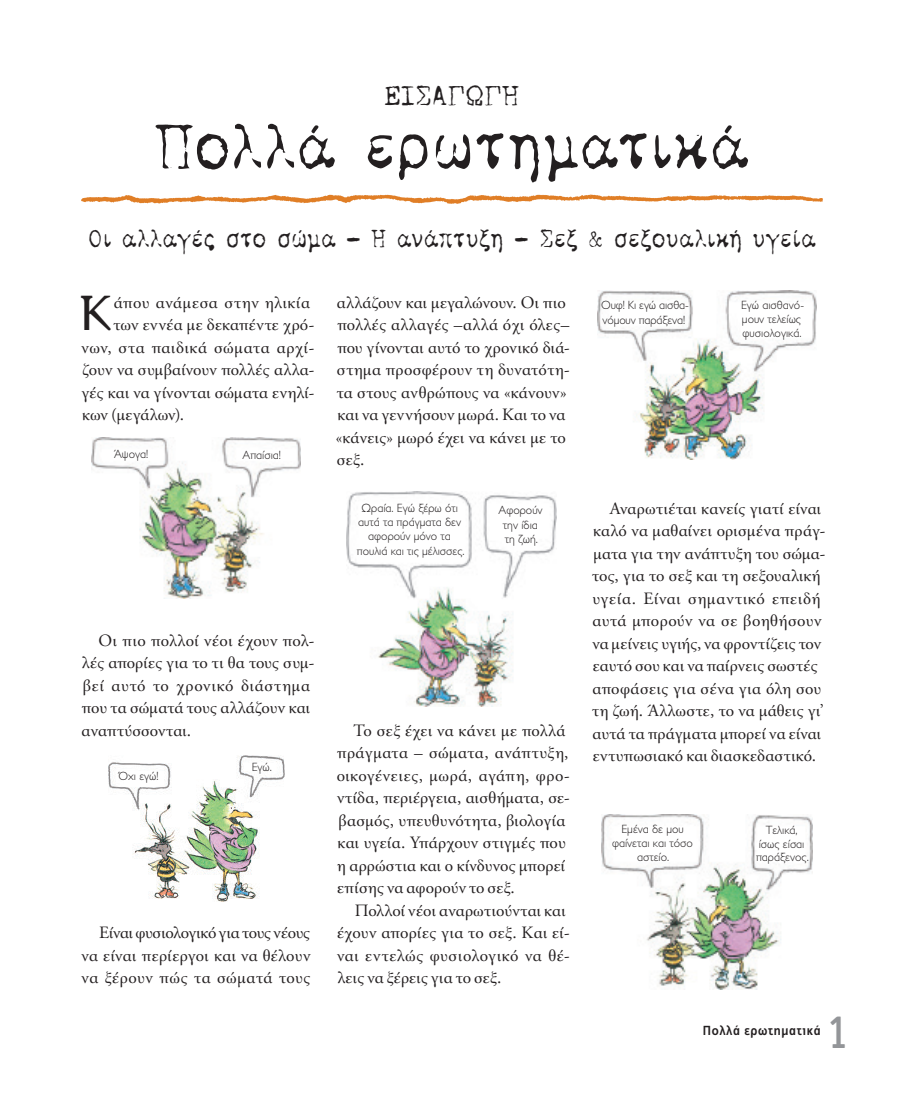
<style>
.page{position:relative;width:915px;height:1106px;background:#fff}
.page>*{position:absolute;margin:0;border:0;box-sizing:border-box;transform-origin:0 0}
.t1{font:72px "CF Bar Text";letter-spacing:-.01em;color:#231f20;scale:.95 1}
.t2{font:300 50.25px "CF Derrida";color:#231f20}
.t3{font:45px "PF Index";color:#939598}
.t4{font:31.5px "CF Bar Text";letter-spacing:.025em;color:#231f20;scale:.95 1}
.t5{font:28.5px "CF Bar Text";letter-spacing:.005em;color:#231f20;scale:.9 1}
.t6{font:17.25px/22.5px "CF Garamond";letter-spacing:.015em;color:#231f20}
.t7{font:17.25px "CF Garamond";letter-spacing:.035em;color:#231f20}
.t8{font:700 13.2px "PF Index";letter-spacing:.05em;color:#231f20}
.t9{font:300 12px/14.2px "Gill Sans Hel";color:#231f20;text-align:center}
</style>
<div class="page">
<img style="left:82px;top:194px;width:740px;height:9px">
<img style="left:92px;top:437px;width:208px;height:161px">
<img style="left:108px;top:755px;width:176px;height:147px">
<img style="left:597px;top:290px;width:219px;height:170px">
<img style="left:601px;top:814px;width:211px;height:175px">
<img style="left:346px;top:491px;width:210px;height:216px">
<h3 class="t4" style="left:384px;top:82px;width:143px">ΕΙΣΑΓΩΓΗ</h3>
<h1 class="t1" style="left:155px;top:114px;width:626px">Πολλά ερωτηματικά</h1>
<h3 class="t5" style="left:87px;top:226px;width:810px">Οι αλλαγές στο σώμα - Η ανάπτυξη - Σεξ &amp; σεξουαλική υγεία</h3>
<h2 class="t2" style="left:79px;top:286px;width:31px">Κ</h2>
<p class="t7" style="left:114px;top:293px;width:198px">άπου ανάμεσα στην ηλικία</p>
<p class="t6" style="left:113px;top:314px;width:202px">των εννέα με δεκαπέντε χρό-</p>
<p class="t6" style="left:81px;top:337px;width:234px">νων, στα παιδικά σώματα αρχί-</p>
<p class="t6" style="left:82px;top:359px;width:233px">ζουν να συμβαίνουν πολλές αλλα-</p>
<p class="t6" style="left:82px;top:382px;width:234px">γές και να γίνονται σώματα ενηλί-</p>
<p class="t6" style="left:82px;top:404px;width:104px">κων (μεγάλων).</p>
<p class="t9" style="left:114px;top:447px;width:36px">Άψογα!</p>
<p class="t9" style="left:242px;top:448px;width:40px">Απαίσια!</p>
<p class="t6" style="left:81px;top:629px;width:234px;text-indent:17px">Οι πιο πολλοί νέοι έχουν πολ&shy;λές απορίες για το τι θα τους συμ&shy;βεί αυτό το χρονικό διάστημα που τα σώματά τους αλλάζουν και αναπτύσσονται.</p>
<p class="t9" style="left:118px;top:769px;width:42px">Όχι εγώ!</p>
<p class="t9" style="left:252px;top:760px;width:22px">εγώ.</p>
<p class="t6" style="left:81px;top:922px;width:230px;text-align:justify;text-indent:18px">Είναι φυσιολογικό για τους νέους να είναι περίεργοι και να θέλουν να ξέρουν πώς τα σώματά τους</p>
<p class="t6" style="left:336px;top:292px;width:235px">αλλάζουν και μεγαλώνουν. Οι πιο πολλές αλλαγές –αλλά όχι όλες– που γίνονται αυτό το χρονικό διά&shy;στημα προσφέρουν τη δυνατότη&shy;τα στους ανθρώπους να «κάνουν» και να γεννήσουν μωρά. Και το να «κάνεις» μωρό έχει να κάνει με το σεξ.</p>
<p class="t9" style="left:357px;top:501px;width:109px">Ωραία. Εγώ ξέρω ότι αυτά τα πράγματα δεν αφορούν μόνο τα πουλιά και τις μέλισσες.</p>
<p class="t9" style="left:498px;top:503px;width:45px">Αφορούν την ίδια τη ζωή.</p>
<p class="t6" style="left:337px;top:719px;width:234px;text-indent:17px">Το σεξ έχει να κάνει με πολλά πράγματα – σώματα, ανάπτυξη, οικογένειες, μωρά, αγάπη, φρο&shy;ντίδα, περιέργεια, αισθήματα, σε&shy;βασμός, υπευθυνότητα, βιολογία και υγεία. Υπάρχουν στιγμές που η αρρώστια και ο κίνδυνος μπορεί επίσης να αφορούν το σεξ.</p>
<p class="t6" style="left:337px;top:899px;width:234px;text-indent:18px">Πολλοί νέοι αναρωτιούνται και έχουν απορίες για το σεξ. Και εί&shy;ναι εντελώς φυσιολογικό να θέ&shy;λεις να ξέρεις για το σεξ.</p>
<p class="t9" style="left:601px;top:298px;width:89px;text-align:left">Ουφ! Κι εγώ αισθα&shy;νόμουν παράξενα!</p>
<p class="t9" style="left:740px;top:298px;width:64px;text-align:left">Εγώ αισθανό&shy;μουν τελείως φυσιολογικά.</p>
<p class="t6" style="left:592px;top:498px;width:234px;text-indent:18px">Αναρωτιέται κανείς γιατί είναι καλό να μαθαίνει ορισμένα πράγ&shy;ματα για την ανάπτυξη του σώμα&shy;τος, για το σεξ και τη σεξουαλική υγεία. Είναι σημαντικό επειδή αυτά μπορούν να σε βοηθήσουν να μείνεις υγιής, να φροντίζεις τον εαυτό σου και να παίρνεις σωστές αποφάσεις για σένα για όλη σου τη ζωή. Άλλωστε, το να μάθεις γι’ αυτά τα πράγματα μπορεί να είναι εντυπωσιακό και διασκεδαστικό.</p>
<p class="t9" style="left:612px;top:822px;width:82px">Εμένα δε μου φαίνεται και τόσο αστείο.</p>
<p class="t9" style="left:755px;top:823px;width:54px;line-height:13.5px">Τελικά, ίσως είσαι παράξενος.</p>
<p class="t8" style="left:702px;top:1023px;width:119px">Πολλά ερωτηματικά</p>
<h3 class="t3" style="left:825px;top:1006px;width:24px">1</h3>
</div>
